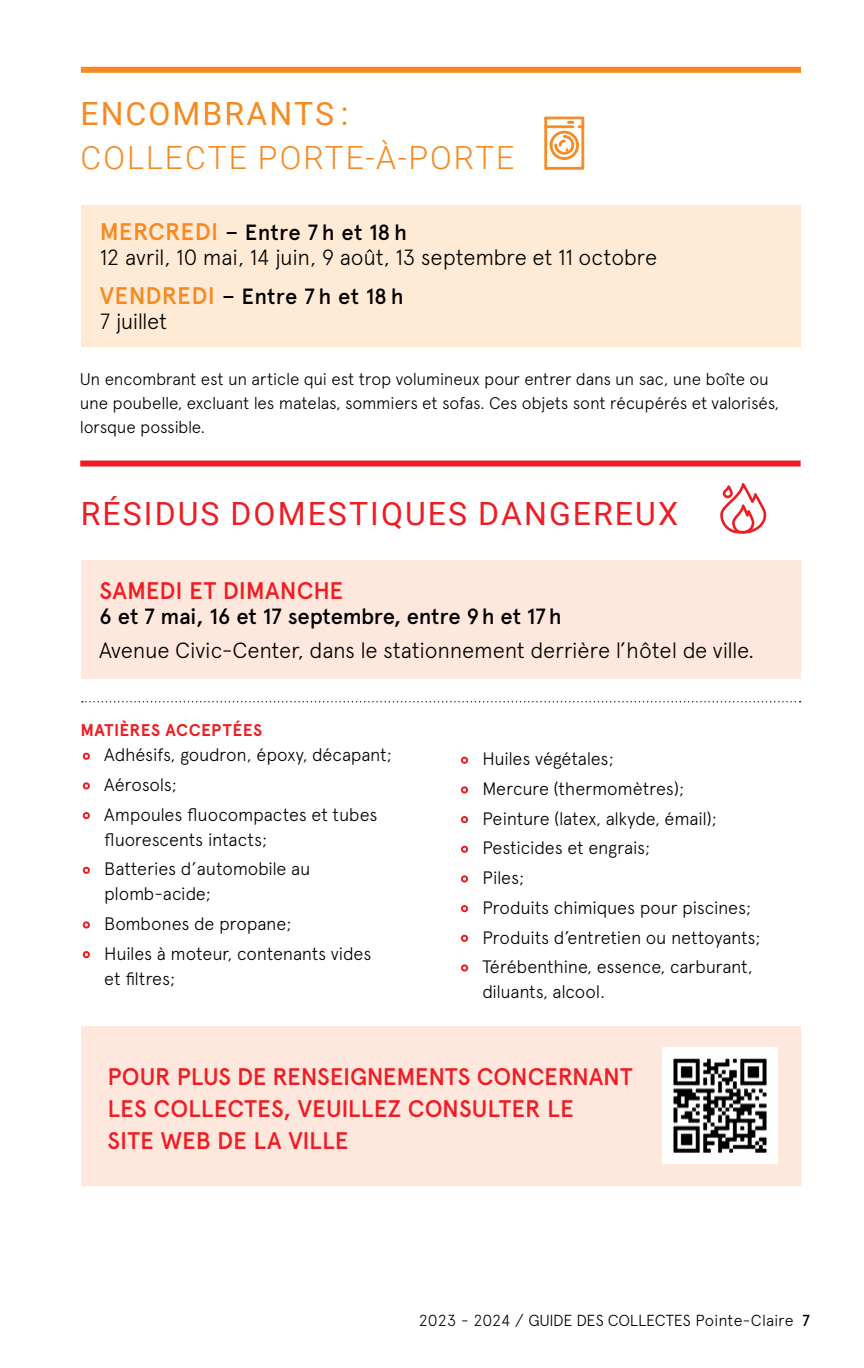
<style>
.page{position:relative;width:864px;height:1368px;background:#fff}
.page>*{position:absolute;margin:0;border:0;box-sizing:border-box;transform-origin:0 0}
.t1{font:32px "Roboto";letter-spacing:.065em;color:#ed1d24}
.t2{font:300 32px "Roboto";letter-spacing:.065em;color:#f6891f}
.t3{font:32px "Roboto";letter-spacing:.065em;color:#f6891f}
.t4{font:500 24px/32px "Apercu";color:#ed1d24}
.t5{font:300 22px/25px "Apercu";letter-spacing:-.015em;color:#000}
.t6{font:500 22px "Apercu";letter-spacing:-.01em;color:#000}
.t7{font:500 22px/25px "Apercu";letter-spacing:.01em;color:#000}
.t8{font:300 18px/25px "Apercu";letter-spacing:-.01em;color:#000}
.t9{font:300 17px/24px "Apercu";letter-spacing:-.015em;color:#000}
.t10{font:700 17px "Apercu";letter-spacing:.025em;color:#ed1d24}
.t11{font:300 16px "Apercu";letter-spacing:-.005em;color:#000}
.s1{font-weight:500;font-size:24px;color:#f6891f}
.s2{font-weight:500}
.s3{font-size:24px;color:#f6891f}
.s4{font-weight:300}
.s5{font-size:40px;color:#ed1d24}
</style>
<div class="page">
<div style="left:81px;top:67px;width:720px;height:6px;background:#f6891f"></div>
<div style="left:80px;top:461px;width:721px;height:6px;background:#ed1d24"></div>
<svg style="left:544px;top:116px;width:41px;height:54px"></svg>
<div style="left:82px;top:205px;width:719px;height:142px;background:#ffead5"></div>
<svg style="left:720px;top:483px;width:47px;height:51px"></svg>
<div style="left:81px;top:560px;width:720px;height:119px;background:#fee7dc"></div>
<div style="left:82px;top:1026px;width:719px;height:160px;background:#fee7dc"></div>
<svg style="left:82px;top:701px;width:719px;height:1px"></svg>
<img style="left:663px;top:1048px;width:115px;height:116px">
<h1 class="t3" style="left:80px;top:92px;width:269px">ENCOMBRANTS :</h1>
<h1 class="t2" style="left:80px;top:136px;width:435px">COLLECTE PORTE-À-PORTE</h1>
<p class="t5" style="left:100px;top:220px;width:559px"><span class="s1">MERCREDI</span> <span class="s2">– Entre 7 h et 18 h<br></span>12 avril, 10 mai, 14 juin, 9 août, 13 septembre et 11 octobre</p>
<p class="t7" style="left:100px;top:284px;width:306px"><span class="s3">VENDREDI</span> – Entre 7 h et 18 h<br><span class="s4">7 juillet</span></p>
<p class="t9" style="left:80px;top:367px;width:701px">Un encombrant est un article qui est trop volumineux pour entrer dans un sac, une boîte ou une poubelle, excluant les matelas, sommiers et sofas. Ces objets sont récupérés et valorisés, lorsque possible.</p>
<h1 class="t1" style="left:81px;top:491px;width:599px">RÉSIDUS DOMESTIQUES DANGEREUX</h1>
<h2 class="t4" style="left:99px;top:574px;width:245px">SAMEDI ET DIMANCHE</h2>
<p class="t6" style="left:99px;top:603px;width:464px">6 et 7 mai, 16 et 17 septembre, entre 9h et 17h</p>
<p class="t5" style="left:99px;top:637px;width:657px">Avenue Civic-Center, dans le stationnement derrière l’hôtel de ville.</p>
<p class="t10" style="left:80px;top:720px;width:183px">MATIÈRES ACCEPTÉES</p>
<p class="t8" style="left:80px;top:742px;width:313px"><span class="s5">•</span> Adhésifs, goudron, époxy, décapant;</p>
<p class="t8" style="left:80px;top:772px;width:99px"><span class="s5">•</span> Aérosols;</p>
<p class="t8" style="left:104px;top:802px;width:275px;text-indent:-24px"><span class="s5">•</span> Ampoules fluocompactes et tubes fluorescents intacts;</p>
<p class="t8" style="left:104px;top:857px;width:208px;text-indent:-24px"><span class="s5">•</span> Batteries d’automobile au plomb-acide;</p>
<p class="t8" style="left:80px;top:911px;width:213px"><span class="s5">•</span> Bombones de propane;</p>
<p class="t8" style="left:104px;top:941px;width:269px;text-indent:-24px"><span class="s5">•</span> Huiles à moteur, contenants vides et filtres;</p>
<p class="t8" style="left:458px;top:746px;width:157px"><span class="s5">•</span> Huiles végétales;</p>
<p class="t8" style="left:458px;top:776px;width:228px"><span class="s5">•</span> Mercure (thermomètres);</p>
<p class="t8" style="left:458px;top:806px;width:260px"><span class="s5">•</span> Peinture (latex, alkyde, émail);</p>
<p class="t8" style="left:458px;top:836px;width:194px"><span class="s5">•</span> Pesticides et engrais;</p>
<p class="t8" style="left:458px;top:865px;width:68px"><span class="s5">•</span> Piles;</p>
<p class="t8" style="left:458px;top:895px;width:295px"><span class="s5">•</span> Produits chimiques pour piscines;</p>
<p class="t8" style="left:458px;top:925px;width:304px"><span class="s5">•</span> Produits d’entretien ou nettoyants;</p>
<p class="t8" style="left:482px;top:954px;width:272px;text-indent:-24px"><span class="s5">•</span> Térébenthine, essence, carburant, diluants, alcool.</p>
<h2 class="t4" style="left:107px;top:1061px;width:527px">POUR PLUS DE RENSEIGNEMENTS CONCERNANT<br>LES COLLECTES, VEUILLEZ CONSULTER LE<br>SITE WEB DE LA VILLE</h2>
<p class="t11" style="left:419px;top:1311px;width:393px">2023 - 2024 / GUIDE DES COLLECTES Pointe-Claire <span class="s2">7</span></p>
</div>
